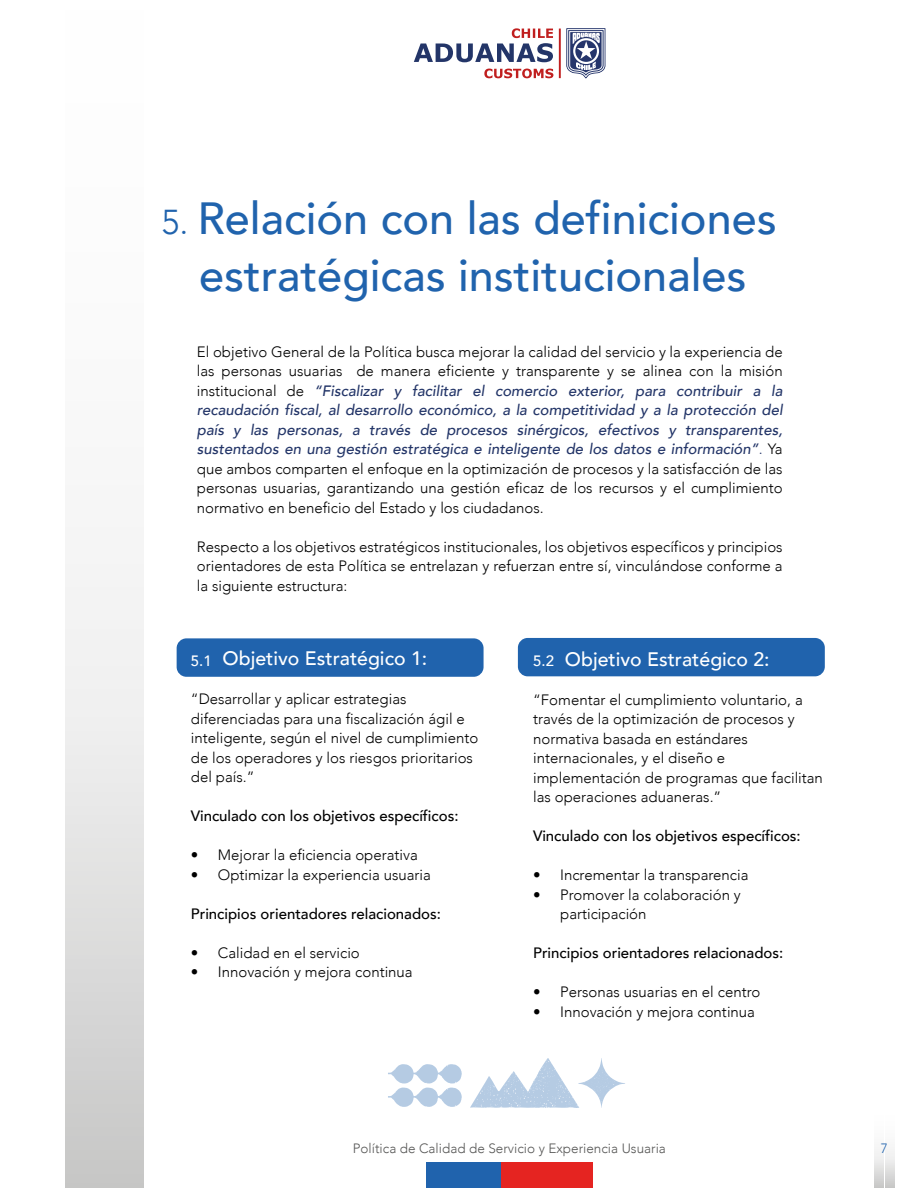
<style>
.page{position:relative;width:918px;height:1188px;background:#fff}
.page>*{position:absolute;margin:0;border:0;box-sizing:border-box;transform-origin:0 0}
.t1{font:500 45px/57px "Avenir";color:#2063ad;text-align:center}
.t2{font:500 19.5px "Avenir";color:#fff}
.t3{font:300 15px/19.5px "Avenir";color:#000}
.t4{font:500 15px "Avenir";color:#000}
.t5{font:300 13.5px "Avenir";color:#575756}
.t6{font:300 13.5px "Avenir";color:#2063ad}
.s1{font-weight:300;font-size:34.5px}
.s2{font-weight:500;font-style:italic;color:#233568}
.s3{color:#233568}
.s4{font-size:15px}
</style>
<div class="page">
<div style="left:518px;top:638px;width:307px;height:38px;background:#2063ad;border-radius:10px"></div>
<div style="left:177px;top:638px;width:307px;height:39px;background:#2063ad;border-radius:10px"></div>
<svg style="left:875px;top:1149px;width:9px;height:38px"></svg>
<svg style="left:885px;top:1149px;width:9px;height:38px"></svg>
<svg style="left:484px;top:69px;width:69px;height:9px"></svg>
<hr style="left:559px;top:29px;width:2px;height:49px;background:#c01f1f">
<svg style="left:414px;top:28px;width:139px;height:34px"></svg>
<svg style="left:566px;top:28px;width:39px;height:50px"></svg>
<div style="left:426px;top:1163px;width:75px;height:25px;background:#2063ad"></div>
<div style="left:501px;top:1163px;width:91px;height:25px;background:#e52421"></div>
<svg style="left:65px;top:564px;width:9px;height:623px"></svg>
<svg style="left:75px;top:564px;width:9px;height:623px"></svg>
<svg style="left:85px;top:564px;width:9px;height:623px"></svg>
<svg style="left:95px;top:564px;width:9px;height:623px"></svg>
<svg style="left:105px;top:564px;width:8px;height:623px"></svg>
<svg style="left:114px;top:564px;width:9px;height:623px"></svg>
<svg style="left:124px;top:564px;width:9px;height:623px"></svg>
<svg style="left:134px;top:564px;width:9px;height:623px"></svg>
<svg style="left:388px;top:1064px;width:74px;height:43px"></svg>
<svg style="left:470px;top:1058px;width:155px;height:50px"></svg>
<h1 class="t1" style="left:161px;top:188px;width:617px"><span class="s1">5.</span> Relación con las definiciones estratégicas institucionales</h1>
<p class="t3" style="left:197px;top:342px;width:587px;text-align:justify">El objetivo General de la Política busca mejorar la calidad del servicio y la experiencia de las personas usuarias de manera eficiente y transparente y se alinea con la misión institucional de <span class="s2">“Fiscalizar y facilitar el comercio exterior, para contribuir a la recaudación fiscal, al desarrollo económico, a la competitividad y a la protección del país y las personas, a través de procesos sinérgicos, efectivos y transparentes, sustentados en una gestión estratégica e inteligente de los datos e información”</span><span class="s3">.</span> Ya que ambos comparten el enfoque en la optimización de procesos y la satisfacción de las personas usuarias, garantizando una gestión eficaz de los recursos y el cumplimiento normativo en beneficio del Estado y los ciudadanos.</p>
<p class="t3" style="left:197px;top:537px;width:587px;text-align:justify">Respecto a los objetivos estratégicos institucionales, los objetivos específicos y principios orientadores de esta Política se entrelazan y refuerzan entre sí, vinculándose conforme a la siguiente estructura:</p>
<h2 class="t2" style="left:191px;top:642px;width:238px"><span class="s4">5.1</span> Objetivo Estratégico 1:</h2>
<p class="t3" style="left:191px;top:690px;width:289px">“Desarrollar y aplicar estrategias diferenciadas para una fiscalización ágil e inteligente, según el nivel de cumplimiento de los operadores y los riesgos prioritarios del país.”</p>
<p class="t4" style="left:191px;top:803px;width:269px">Vinculado con los objetivos específicos:</p>
<p class="t3" style="left:191px;top:846px;width:229px">• Mejorar la eficiencia operativa</p>
<p class="t3" style="left:191px;top:865px;width:242px">• Optimizar la experiencia usuaria</p>
<p class="t4" style="left:191px;top:901px;width:252px">Principios orientadores relacionados:</p>
<p class="t3" style="left:191px;top:943px;width:170px">• Calidad en el servicio</p>
<p class="t3" style="left:191px;top:963px;width:223px">• Innovación y mejora continua</p>
<h2 class="t2" style="left:533px;top:642px;width:238px"><span class="s4">5.2</span> Objetivo Estratégico 2:</h2>
<p class="t3" style="left:533px;top:690px;width:291px">“Fomentar el cumplimiento voluntario, a través de la optimización de procesos y normativa basada en estándares internacionales, y el diseño e implementación de programas que facilitan las operaciones aduaneras.”</p>
<p class="t4" style="left:533px;top:823px;width:269px">Vinculado con los objetivos específicos:</p>
<p class="t3" style="left:533px;top:865px;width:217px">• Incrementar la transparencia</p>
<p class="t3" style="left:560px;top:885px;width:182px;text-indent:-27px">• Promover la colaboración y participación</p>
<p class="t4" style="left:533px;top:940px;width:252px">Principios orientadores relacionados:</p>
<p class="t3" style="left:533px;top:982px;width:229px">• Personas usuarias en el centro</p>
<p class="t3" style="left:533px;top:1002px;width:223px">• Innovación y mejora continua</p>
<p class="t5" style="left:353px;top:1140px;width:315px">Política de Calidad de Servicio y Experiencia Usuaria</p>
<p class="t6" style="left:881px;top:1140px;width:9px">7</p>
</div>
